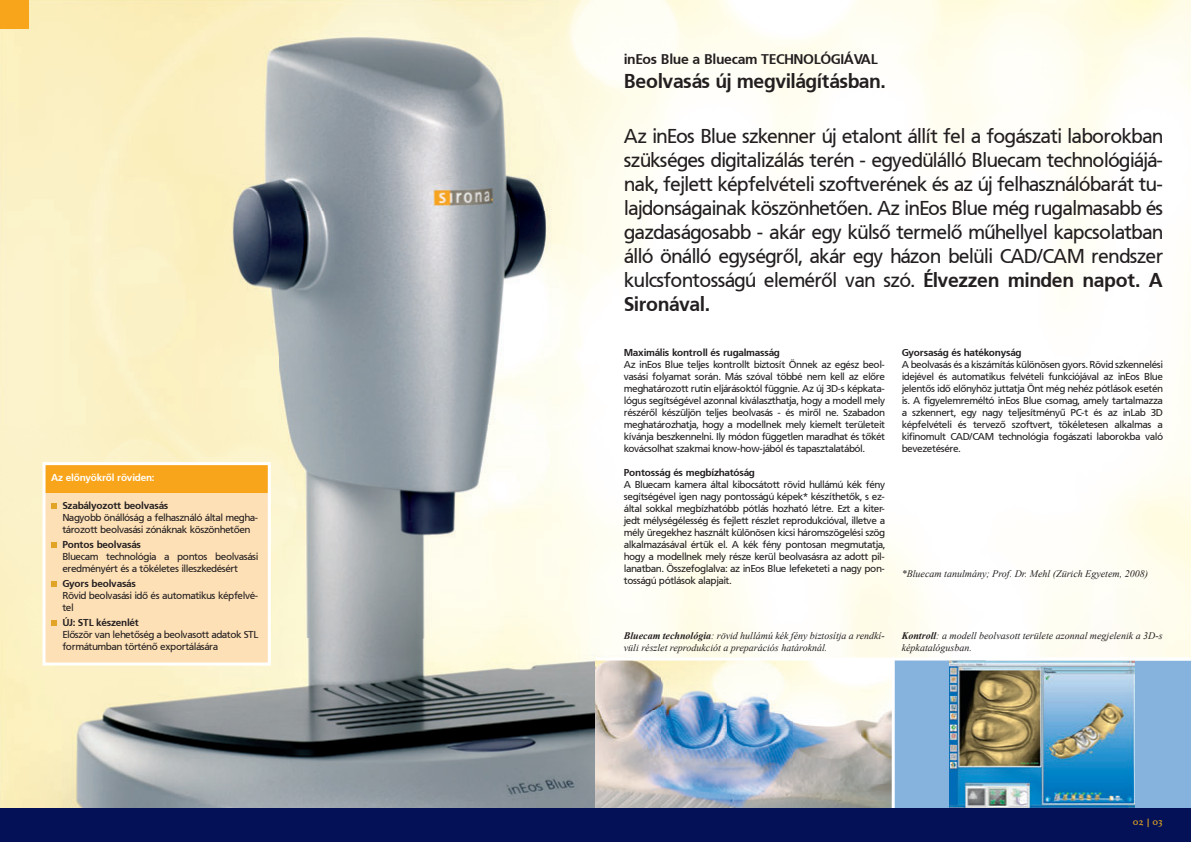
<style>
.page{position:relative;width:1191px;height:842px;background:#fff}
.page>*{position:absolute;margin:0;border:0;box-sizing:border-box;transform-origin:0 0}
.t1{font:20px/24px "Frutiger PFL";color:#231f20;text-align:justify}
.t2{font:700 20px "Frutiger PFL";color:#231f20}
.t3{font:700 14px "Frutiger PFL";color:#231f20}
.t4{font:12px "High Tower Text";color:#e2a426}
.t5{font:10px/12px "Frutiger PFL";color:#231f20}
.t6{font:italic 10px/12px "Times New Roman";color:#231f20}
.t7{font:700 10px "Frutiger PFL";color:#231f20}
.t8{font:700 10px "Frutiger PFL";color:#fff}
.s1{font-weight:700}
</style>
<div class="page">
<img style="left:0;top:0;width:1121px;height:639px">
<img style="left:0;top:639px;width:627px;height:169px">
<div style="left:893px;top:660px;width:298px;height:156px;background:#86b3dd"></div>
<img style="left:950px;top:660px;width:184px;height:148px">
<img style="left:595px;top:660px;width:296px;height:148px">
<hr style="left:891px;top:657px;width:3px;height:156px;background:#fff">
<div style="left:0;top:808px;width:1191px;height:34px;background:#041156"></div>
<hr style="left:595px;top:657px;width:596px;height:3px;background:#fff">
<div style="left:0;top:0;width:28px;height:28px;background:#f9a51b"></div>
<div style="left:45px;top:465px;width:224px;height:197px;background:#fee0b6"></div>
<div style="left:45px;top:465px;width:224px;height:28px;background:#f9a51b"></div>
<div style="left:43px;top:462px;width:228px;height:203px;border:3px solid #fff"></div>
<svg style="left:51px;top:504px;width:6px;height:5px"></svg>
<svg style="left:51px;top:542px;width:6px;height:6px"></svg>
<svg style="left:51px;top:581px;width:6px;height:6px"></svg>
<svg style="left:51px;top:620px;width:6px;height:6px"></svg>
<p class="t8" style="left:51px;top:471px;width:105px">Az előnyökről röviden:</p>
<p class="t7" style="left:62px;top:499px;width:107px">Szabályozott beolvasás</p>
<p class="t5" style="left:62px;top:512px;width:197px">Nagyobb önállóság a felhasználó által megha&shy;tározott beolvasási zónáknak köszönhetően</p>
<p class="t7" style="left:62px;top:538px;width:80px">Pontos beolvasás</p>
<p class="t5" style="left:62px;top:551px;width:197px">Bluecam technológia a pontos beolvasási eredményért és a tökéletes illeszkedésért</p>
<p class="t7" style="left:62px;top:577px;width:75px">Gyors beolvasás</p>
<p class="t5" style="left:62px;top:589px;width:197px">Rövid beolvasási idő és automatikus képfelvé&shy;tel</p>
<p class="t7" style="left:62px;top:616px;width:78px">ÚJ: STL készenlét</p>
<p class="t5" style="left:62px;top:628px;width:197px">Először van lehetőség a beolvasott adatok STL formátumban történő exportálására</p>
<p class="t3" style="left:624px;top:50px;width:255px">inEos Blue a Bluecam TECHNOLÓGIÁVAL</p>
<p class="t2" style="left:624px;top:68px;width:263px">Beolvasás új megvilágításban.</p>
<p class="t1" style="left:624px;top:124px;width:540px">Az inEos Blue szkenner új etalont állít fel a fogászati laborokban szükséges digitalizálás terén - egyedülálló Bluecam technológiájá&shy;nak, fejlett képfelvételi szoftverének és az új felhasználóbarát tu&shy;lajdonságainak köszönhetően. Az inEos Blue még rugalmasabb és gazdaságosabb - akár egy külső termelő műhellyel kapcsolatban álló önálló egységről, akár egy házon belüli CAD/CAM rendszer kulcsfontosságú eleméről van szó. <span class="s1">Élvezzen minden napot. A Sironával.</span></p>
<p class="t7" style="left:624px;top:346px;width:157px">Maximális kontroll és rugalmasság</p>
<p class="t5" style="left:624px;top:359px;width:262px;text-align:justify">Az inEos Blue teljes kontrollt biztosít Önnek az egész beol&shy;vasási folyamat során. Más szóval többé nem kell az előre meghatározott rutin eljárásoktól függnie. Az új 3D-s képkata&shy;lógus segítségével azonnal kiválaszthatja, hogy a modell mely részéről készüljön teljes beolvasás - és miről ne. Szabadon meghatározhatja, hogy a modellnek mely kiemelt területeit kívánja beszkennelni. Ily módon független maradhat és tőkét kovácsolhat szakmai know-how-jából és tapasztalatából.</p>
<p class="t7" style="left:624px;top:466px;width:132px">Pontosság és megbízhatóság</p>
<p class="t5" style="left:624px;top:479px;width:262px;text-align:justify">A Bluecam kamera által kibocsátott rövid hullámú kék fény segítségével igen nagy pontosságú képek* készíthetők, s ez&shy;által sokkal megbízhatóbb pótlás hozható létre. Ezt a kiter&shy;jedt mélységélesség és fejlett részlet reprodukcióval, illetve a mély üregekhez használt különösen kicsi háromszögelési szög alkalmazásával értük el. A kék fény pontosan megmutatja, hogy a modellnek mely része kerül beolvasásra az adott pil&shy;lanatban. Összefoglalva: az inEos Blue lefeketeti a nagy pon&shy;tosságú pótlások alapjait.</p>
<p class="t7" style="left:901px;top:346px;width:121px">Gyorsaság és hatékonyság</p>
<p class="t5" style="left:901px;top:359px;width:262px;text-align:justify">A beolvasás és a kiszámítás különösen gyors. Rövid szkennelési idejével és automatikus felvételi funkciójával az inEos Blue jelentős idő előnyhöz juttatja Önt még nehéz pótlások esetén is. A figyelemreméltó inEos Blue csomag, amely tartalmazza a szkennert, egy nagy teljesítményű PC-t és az inLab 3D képfelvételi és tervező szoftvert, tökéletesen alkalmas a kifinomult CAD/CAM technológia fogászati laborokba való bevezetésére.</p>
<p class="t6" style="left:901px;top:567px;width:248px">*Bluecam tanulmány; Prof. Dr. Mehl (Zürich Egyetem, 2008)</p>
<p class="t6" style="left:624px;top:629px;width:262px"><span class="s1">Bluecam technológia</span>: rövid hullámú kék fény biztosítja a rendkí&shy;vüli részlet reprodukciót a preparációs határoknál.</p>
<p class="t6" style="left:901px;top:629px;width:262px"><span class="s1">Kontroll</span>: a modell beolvasott területe azonnal megjelenik a 3D-s képkatalógusban.</p>
<p class="t4" style="left:1132px;top:814px;width:31px">02 03</p>
</div>
